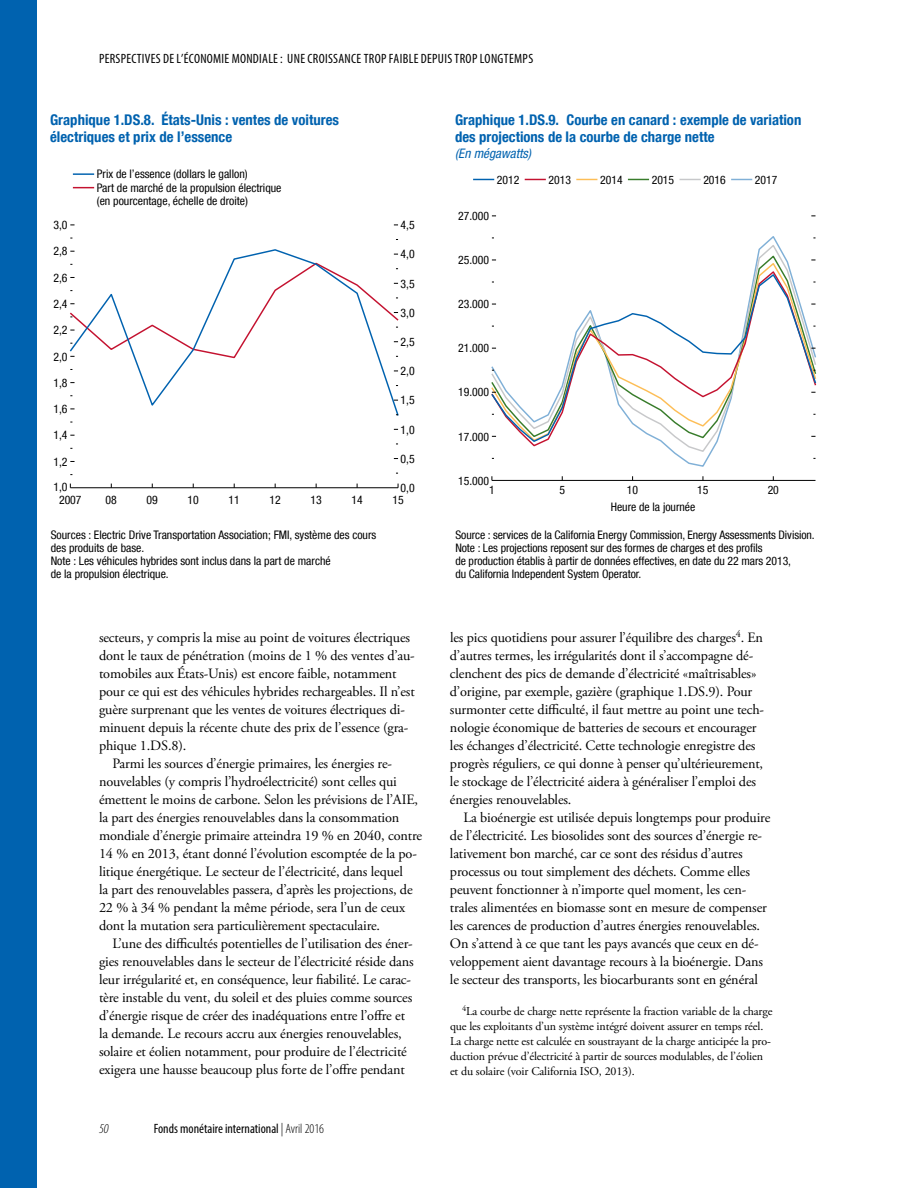
<style>
.page{position:relative;width:918px;height:1188px;background:#fff}
.page>*{position:absolute;margin:0;border:0;box-sizing:border-box;transform-origin:0 0}
.t1{font:700 condensed 14.7px/17.7px "Helvetica Neue LT Com";color:#0062af}
.t2{font:14.25px/18px "Adobe Garamond Pro";letter-spacing:-.01em;color:#000}
.t3{font:condensed 13.5px "Myriad Pro";letter-spacing:.02em;color:#000}
.t4{font:condensed 13.5px "Myriad Pro";color:#000}
.t5{font:italic 300 condensed 13.5px "Myriad Pro";color:#000}
.t6{font:italic condensed 13.2px "Helvetica Neue LT Com";color:#0062af}
.t7{font:12px/15px "Adobe Garamond Pro";letter-spacing:-.01em;color:#000}
.t8{font:condensed 11.85px/13.2px "Helvetica Neue LT Com";color:#000}
.t9{font:condensed 11.7px/13.2px "Helvetica Neue LT Com";letter-spacing:-.005em;color:#000}
.s1{font-weight:300}
</style>
<div class="page">
<div style="left:0;top:0;width:37px;height:1188px;background:#0062af"></div>
<svg style="left:70px;top:249px;width:329px;height:167px"></svg>
<hr style="left:70px;top:487px;width:328px;height:1px;background:#000">
<svg style="left:69px;top:262px;width:330px;height:97px"></svg>
<hr style="left:73px;top:173px;width:21px;height:2px;background:#0062af">
<svg style="left:73px;top:187px;width:21px;height:1px"></svg>
<svg style="left:491px;top:273px;width:326px;height:170px"></svg>
<hr style="left:492px;top:480px;width:324px;height:1px;background:#000">
<svg style="left:473px;top:179px;width:21px;height:1px"></svg>
<svg style="left:525px;top:179px;width:21px;height:1px"></svg>
<svg style="left:576px;top:179px;width:21px;height:1px"></svg>
<svg style="left:628px;top:179px;width:21px;height:1px"></svg>
<svg style="left:680px;top:179px;width:21px;height:1px"></svg>
<svg style="left:731px;top:179px;width:21px;height:1px"></svg>
<p class="t3" style="left:99px;top:50px;width:215px">PERSPECTIVES DE L’ÉCONOMIE MONDIALE : UNE CROISSANCE</p>
<p class="t3" style="left:364px;top:50px;width:7px">TROP</p>
<p class="t3" style="left:389px;top:50px;width:38px">FAIBLEDEPUIS</p>
<p class="t3" style="left:455px;top:50px;width:7px">TROP</p>
<p class="t3" style="left:480px;top:50px;width:31px">LONGTEMPS</p>
<p class="t1" style="left:50px;top:111px;width:291px">Graphique 1.DS.8. États-Unis : ventes de voitures électriques et prix de l’essence</p>
<p class="t8" style="left:53px;top:218px;width:16px">3,0</p>
<p class="t8" style="left:53px;top:245px;width:16px">2,8</p>
<p class="t8" style="left:53px;top:271px;width:16px">2,6</p>
<p class="t8" style="left:53px;top:297px;width:16px">2,4</p>
<p class="t8" style="left:53px;top:323px;width:16px">2,2</p>
<p class="t8" style="left:53px;top:350px;width:16px">2,0</p>
<p class="t8" style="left:53px;top:376px;width:16px">1,8</p>
<p class="t8" style="left:53px;top:402px;width:16px">1,6</p>
<p class="t8" style="left:53px;top:429px;width:16px">1,4</p>
<p class="t8" style="left:53px;top:455px;width:16px">1,2</p>
<p class="t8" style="left:97px;top:167px;width:186px">Prix de l’essence (dollars le gallon)<br>Part de marché de la propulsion électrique (en pourcentage, échelle de droite)</p>
<p class="t8" style="left:401px;top:218px;width:16px">4,5</p>
<p class="t8" style="left:401px;top:247px;width:16px">4,0</p>
<p class="t8" style="left:401px;top:277px;width:16px">3,5</p>
<p class="t8" style="left:401px;top:306px;width:16px">3,0</p>
<p class="t8" style="left:401px;top:335px;width:16px">2,5</p>
<p class="t8" style="left:401px;top:364px;width:16px">2,0</p>
<p class="t8" style="left:401px;top:393px;width:16px">1,5</p>
<p class="t8" style="left:401px;top:423px;width:16px">1,0</p>
<p class="t8" style="left:401px;top:452px;width:16px">0,5</p>
<p class="t8" style="left:53px;top:480px;width:16px">1,0</p>
<p class="t8" style="left:401px;top:481px;width:16px">0,0</p>
<p class="t8" style="left:59px;top:493px;width:24px">2007</p>
<p class="t8" style="left:106px;top:493px;width:13px">08</p>
<p class="t8" style="left:147px;top:493px;width:13px">09</p>
<p class="t8" style="left:188px;top:493px;width:13px">10</p>
<p class="t8" style="left:229px;top:493px;width:13px">11</p>
<p class="t8" style="left:269px;top:493px;width:13px">12</p>
<p class="t8" style="left:310px;top:493px;width:13px">13</p>
<p class="t8" style="left:351px;top:493px;width:13px">14</p>
<p class="t8" style="left:392px;top:493px;width:13px">15</p>
<p class="t8" style="left:51px;top:528px;width:327px">Sources : Electric Drive Transportation Association; FMI, système des cours des produits de base.<br>Note : Les véhicules hybrides sont inclus dans la part de marché<br>de la propulsion électrique.</p>
<p class="t2" style="left:99px;top:629px;width:313px">secteurs, y compris la mise au point de voitures électriques</p>
<p class="t2" style="left:99px;top:647px;width:317px">dont le taux de pénétration (moins de 1 % des ventes d’au-</p>
<p class="t2" style="left:99px;top:665px;width:299px">tomobiles aux États-Unis) est encore faible, notamment</p>
<p class="t2" style="left:99px;top:683px;width:317px">pour ce qui est des véhicules hybrides rechargeables. Il n’est</p>
<p class="t2" style="left:99px;top:701px;width:307px">guère surprenant que les ventes de voitures électriques di-</p>
<p class="t2" style="left:99px;top:719px;width:311px">minuent depuis la récente chute des prix de l’essence (gra-</p>
<p class="t2" style="left:99px;top:737px;width:89px">phique 1.DS.8).</p>
<p class="t2" style="left:112px;top:755px;width:281px">Parmi les sources d’énergie primaires, les énergies re-</p>
<p class="t2" style="left:99px;top:773px;width:299px">nouvelables (y compris l’hydroélectricité) sont celles qui</p>
<p class="t2" style="left:99px;top:791px;width:321px">émettent le moins de carbone. Selon les prévisions de l’AIE,</p>
<p class="t2" style="left:99px;top:809px;width:302px">la part des énergies renouvelables dans la consommation</p>
<p class="t2" style="left:99px;top:827px;width:325px">mondiale d’énergie primaire atteindra 19 % en 2040, contre</p>
<p class="t2" style="left:99px;top:845px;width:319px">14 % en 2013, étant donné l’évolution escomptée de la po-</p>
<p class="t2" style="left:99px;top:863px;width:305px">litique énergétique. Le secteur de l’électricité, dans lequel</p>
<p class="t2" style="left:99px;top:881px;width:315px">la part des renouvelables passera, d’après les projections, de</p>
<p class="t2" style="left:99px;top:899px;width:308px">22 % à 34 % pendant la même période, sera l’un de ceux</p>
<p class="t2" style="left:99px;top:917px;width:283px">dont la mutation sera particulièrement spectaculaire.</p>
<p class="t2" style="left:112px;top:935px;width:302px">L’une des difficultés potentielles de l’utilisation des éner-</p>
<p class="t2" style="left:99px;top:953px;width:316px">gies renouvelables dans le secteur de l’électricité réside dans</p>
<p class="t2" style="left:99px;top:971px;width:314px">leur irrégularité et, en conséquence, leur fiabilité. Le carac-</p>
<p class="t2" style="left:99px;top:989px;width:315px">tère instable du vent, du soleil et des pluies comme sources</p>
<p class="t2" style="left:99px;top:1007px;width:308px">d’énergie risque de créer des inadéquations entre l’offre et</p>
<p class="t2" style="left:99px;top:1025px;width:304px">la demande. Le recours accru aux énergies renouvelables,</p>
<p class="t2" style="left:99px;top:1043px;width:309px">solaire et éolien notamment, pour produire de l’électricité</p>
<p class="t2" style="left:99px;top:1061px;width:307px">exigera une hausse beaucoup plus forte de l’offre pendant</p>
<p class="t5" style="left:99px;top:1122px;width:11px">50</p>
<p class="t4" style="left:154px;top:1121px;width:172px">FONDS MONÉTAIRE INTERNATIONAL <span class="s1">| Avril 2016</span></p>
<p class="t1" style="left:455px;top:111px;width:348px">Graphique 1.DS.9. Courbe en canard : exemple de variation des projections de la courbe de charge nette</p>
<p class="t6" style="left:455px;top:145px;width:78px">(En mégawatts)</p>
<p class="t9" style="left:497px;top:173px;width:24px">2012</p>
<p class="t9" style="left:549px;top:173px;width:24px">2013</p>
<p class="t9" style="left:600px;top:173px;width:24px">2014</p>
<p class="t9" style="left:652px;top:173px;width:24px">2015</p>
<p class="t9" style="left:703px;top:173px;width:24px">2016</p>
<p class="t9" style="left:755px;top:173px;width:24px">2017</p>
<p class="t9" style="left:458px;top:209px;width:32px">27.000</p>
<p class="t9" style="left:458px;top:253px;width:32px">25.000</p>
<p class="t9" style="left:458px;top:297px;width:32px">23.000</p>
<p class="t9" style="left:458px;top:342px;width:32px">21.000</p>
<p class="t9" style="left:458px;top:386px;width:32px">19.000</p>
<p class="t9" style="left:458px;top:430px;width:32px">17.000</p>
<p class="t9" style="left:458px;top:474px;width:32px">15.000</p>
<p class="t9" style="left:489px;top:483px;width:7px">1</p>
<p class="t9" style="left:559px;top:483px;width:7px">5</p>
<p class="t9" style="left:627px;top:483px;width:13px">10</p>
<p class="t9" style="left:697px;top:483px;width:13px">15</p>
<p class="t9" style="left:768px;top:483px;width:13px">20</p>
<p class="t9" style="left:611px;top:500px;width:86px">Heure de la journée</p>
<p class="t9" style="left:455px;top:528px;width:361px">Source : services de la California Energy Commission, Energy Assessments Division.<br>Note : Les projections reposent sur des formes de charges et des profils<br>de production établis à partir de données effectives, en date du 22 mars 2013,<br>du California Independent System Operator.</p>
<p class="t2" style="left:450px;top:629px;width:316px">les pics quotidiens pour assurer l’équilibre des charges<sup>4</sup>. En d’autres termes, les irrégularités dont il s’accompagne dé&shy;clenchent des pics de demande d’électricité «maîtrisables» d’origine, par exemple, gazière (graphique 1.DS.9). Pour surmonter cette difficulté, il faut mettre au point une tech&shy;nologie économique de batteries de secours et encourager les échanges d’électricité. Cette technologie enregistre des progrès réguliers, ce qui donne à penser qu’ultérieurement, le stockage de l’électricité aidera à généraliser l’emploi des énergies renouvelables.</p>
<p class="t2" style="left:450px;top:809px;width:322px;text-indent:13px">La bioénergie est utilisée depuis longtemps pour produire de l’électricité. Les biosolides sont des sources d’énergie re&shy;lativement bon marché, car ce sont des résidus d’autres processus ou tout simplement des déchets. Comme elles peuvent fonctionner à n’importe quel moment, les cen&shy;trales alimentées en biomasse sont en mesure de compenser les carences de production d’autres énergies renouvelables.<br>On s’attend à ce que tant les pays avancés que ceux en dé&shy;veloppement aient davantage recours à la bioénergie. Dans le secteur des transports, les biocarburants sont en général</p>
<p class="t7" style="left:450px;top:1004px;width:324px;text-indent:12px"><sup>4</sup>La courbe de charge nette représente la fraction variable de la charge que les exploitants d’un système intégré doivent assurer en temps réel.<br>La charge nette est calculée en soustrayant de la charge anticipée la pro&shy;duction prévue d’électricité à partir de sources modulables, de l’éolien et du solaire (voir California ISO, 2013).</p>
</div>
